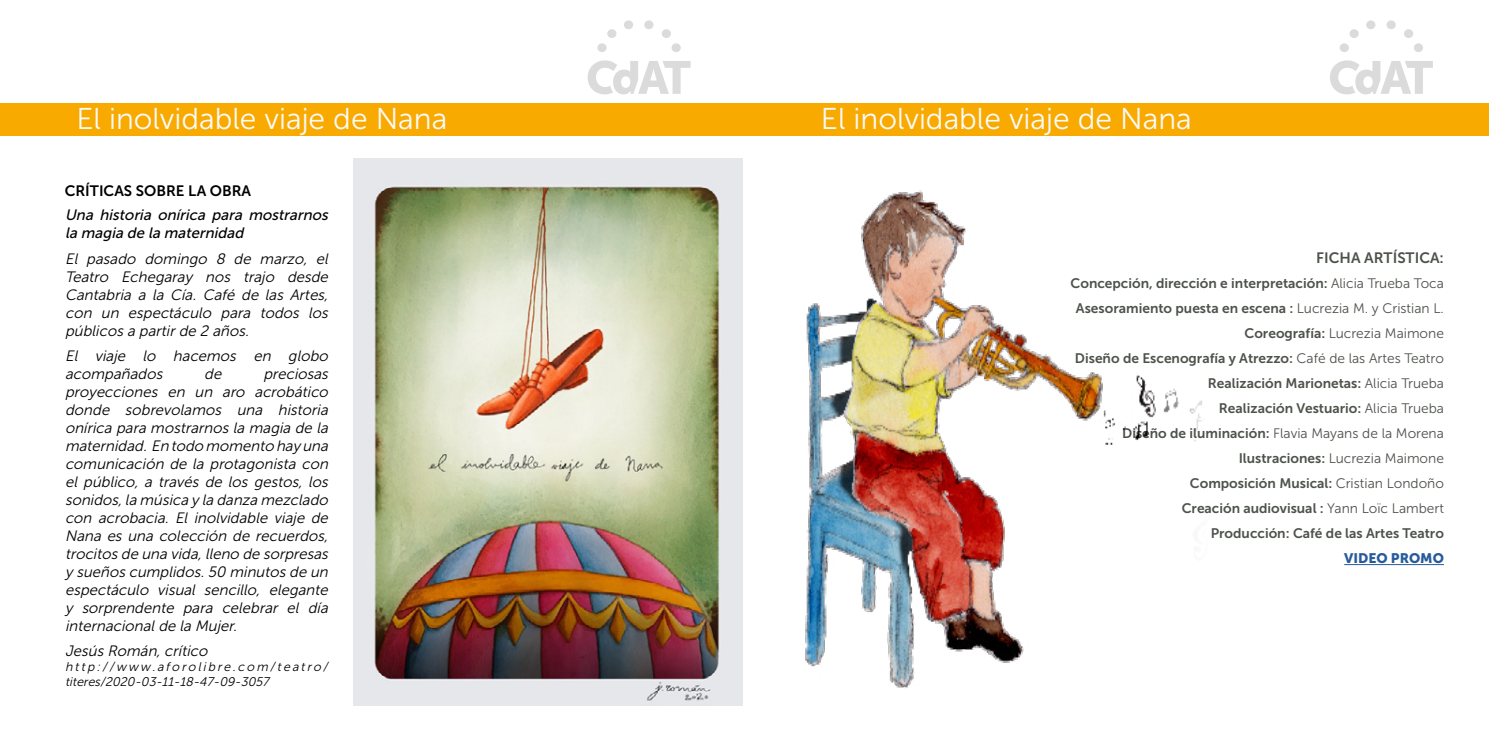
<style>
.page{position:relative;width:1489px;height:745px;background:#fff}
.page>*{position:absolute;margin:0;border:0;box-sizing:border-box;transform-origin:0 0}
.t1{font:30px "Museo Sans 300";color:#fafafa}
.t2{font:italic 15px/18px "Museo Sans 300";color:#000;text-align:justify}
.t3{font:italic 15px/18px "Museo Sans 500";color:#000}
.t4{font:15px "Museo Sans 700";color:#000}
.t5{font:15px "Museo Sans 700";color:#4d524b}
.t6{font:13.75px/25px "Museo Sans 700";color:#4d524b;text-align:right}
.t7{font:13.75px/25px "Museo Sans 300";color:#4d524b;text-align:right}
.t8{font:13.75px "Museo Sans 900";color:#275b9b}
.t9{font:italic 12.5px/15px "Museo Sans 300";color:#000}
.s1{font-family:"Museo Sans 300"}
.s2{font-family:"Museo Sans 700"}
</style>
<div class="page">
<div style="left:0;top:103px;width:744px;height:33px;background:#f8aa00"></div>
<div style="left:744px;top:103px;width:744px;height:33px;background:#f8aa00"></div>
<svg style="left:587px;top:60px;width:103px;height:34px"></svg>
<div style="left:597px;top:43px;width:9px;height:9px;background:#dbdbdb;border-radius:50%"></div>
<div style="left:671px;top:43px;width:9px;height:9px;background:#dbdbdb;border-radius:50%"></div>
<div style="left:607px;top:29px;width:9px;height:9px;background:#dbdbdb;border-radius:50%"></div>
<div style="left:661px;top:29px;width:10px;height:9px;background:#dbdbdb;border-radius:50%"></div>
<div style="left:624px;top:20px;width:9px;height:9px;background:#dbdbdb;border-radius:50%"></div>
<div style="left:644px;top:20px;width:9px;height:9px;background:#dbdbdb;border-radius:50%"></div>
<svg style="left:1330px;top:60px;width:102px;height:34px"></svg>
<svg style="left:1339px;top:43px;width:9px;height:9px"></svg>
<svg style="left:1413px;top:43px;width:9px;height:9px"></svg>
<div style="left:1349px;top:29px;width:9px;height:9px;background:#dbdbdb;border-radius:50%"></div>
<svg style="left:1403px;top:29px;width:9px;height:9px"></svg>
<svg style="left:1365px;top:20px;width:10px;height:9px"></svg>
<div style="left:1386px;top:20px;width:9px;height:9px;background:#dbdbdb;border-radius:50%"></div>
<img style="left:354px;top:159px;width:388px;height:545px">
<hr style="left:1343px;top:564px;width:100px;height:1px;background:#275b9b">
<img style="left:805px;top:190px;width:397px;height:498px">
<h1 class="t1" style="left:76px;top:102px;width:372px">El inolvidable viaje de Nana</h1>
<h1 class="t1" style="left:821px;top:102px;width:372px">El inolvidable viaje de Nana</h1>
<p class="t4" style="left:65px;top:182px;width:188px">CRÍTICAS SOBRE LA OBRA</p>
<p class="t3" style="left:65px;top:206px;width:268px">Una historia onírica para mostrarnos la magia de la maternidad</p>
<p class="t2" style="left:65px;top:249px;width:268px">El pasado domingo 8 de marzo, el Teatro Echegaray nos trajo desde Cantabria a la Cía. Café de las Artes, con un espectáculo para todos los públicos a partirde 2 años.</p>
<p class="t2" style="left:65px;top:346px;width:268px">El viaje lo hacemos en globo acompañados</p>
<p class="t2" style="left:65px;top:364px;width:268px;text-indent:198px">preciosas proyecciones en un aro acrobático donde sobrevolamos una historia onírica para mostrarnos la magia de la maternidad.En todo momento hay una comunicación de la protagonista con el público, a través de los gestos, los sonidos,la música y la danza mezclado con acrobacia. El inolvidable viaje de Nana es una colección de recuerdos, trocitos de una vida,lleno de sorpresas y sueños cumplidos.50 minutos de un espectáculo visual sencillo, elegante y sorprendente para celebrar el día internacionalde la Mujer.</p>
<p class="t2" style="left:65px;top:641px;width:147px">Jesús Román,crítico</p>
<p class="t9" style="left:65px;top:659px;width:267px">http://www.aforolibre.com/teatro/ titeres/2020-03-11-18-47-09-3057</p>
<p class="t2" style="left:204px;top:364px;width:22px">de</p>
<p class="t5" style="left:1316px;top:249px;width:129px">FICHA ARTÍSTICA:</p>
<p class="t6" style="left:1070px;top:270px;width:375px;text-align:center">Concepción, dirección e interpretación: <span class="s1">Alicia Trueba Toca<br></span>Asesoramiento puesta en escena : <span class="s1">Lucrezia M. y Cristian L.</span></p>
<p class="t7" style="left:1244px;top:320px;width:201px"><span class="s2">Coreografía:</span> Lucrezia Maimone</p>
<p class="t6" style="left:1074px;top:345px;width:370px">Diseño de Escenografía y Atrezzo: <span class="s1">Café de las Artes Teatro<br></span>Realización Marionetas: <span class="s1">Alicia Trueba<br></span>Realización Vestuario: <span class="s1">Alicia Trueba</span></p>
<p class="t7" style="left:1122px;top:420px;width:323px"><span class="s2">Diseño de iluminación:</span> Flavia Mayans de la Morena<br><span class="s2">Ilustraciones:</span> Lucrezia Maimone</p>
<p class="t6" style="left:1181px;top:470px;width:264px">Composición Musical: <span class="s1">Cristian Londoño<br></span>Creación audiovisual : <span class="s1">Yann Loïc Lambert<br></span>Producción: Café de las Artes Teatro</p>
<p class="t8" style="left:1343px;top:550px;width:101px">VIDEO PROMO</p>
</div>
